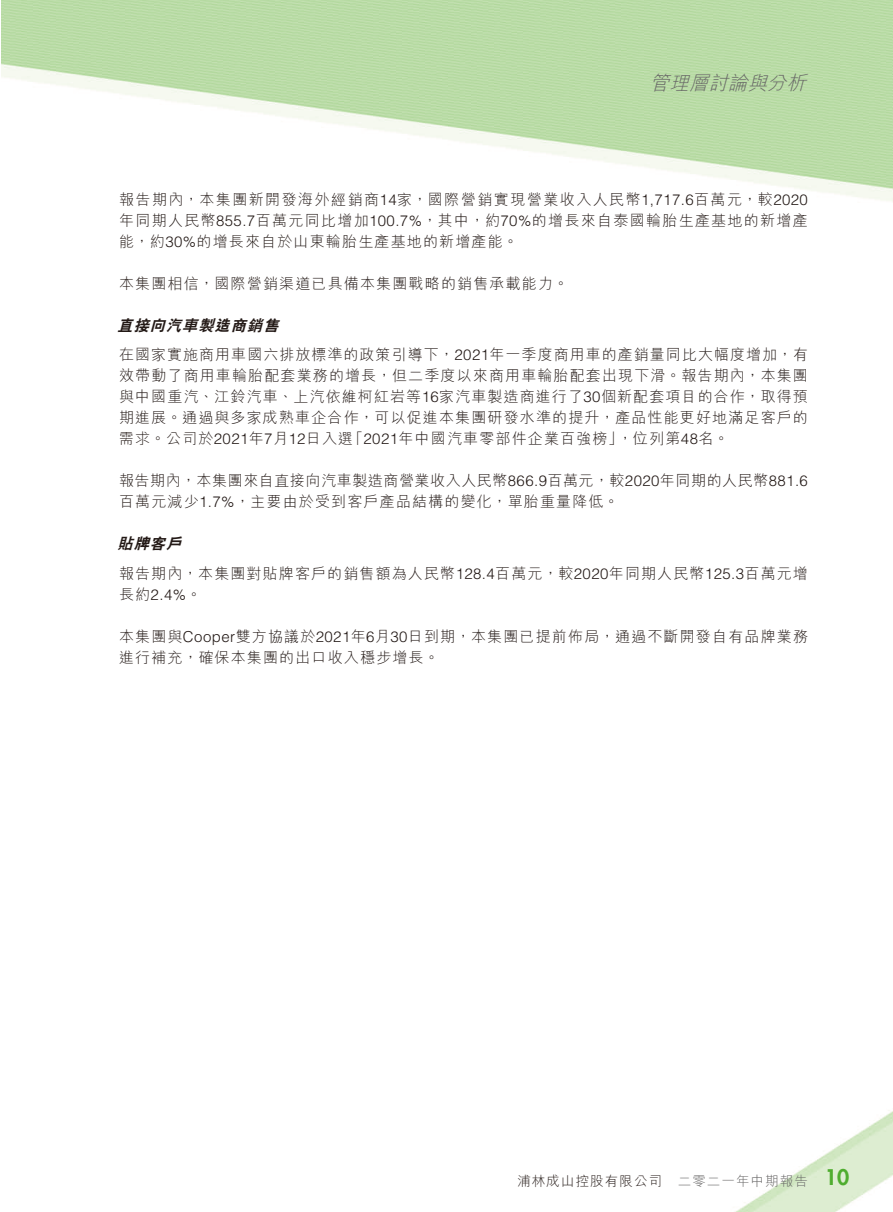
<style>
.page{position:relative;width:893px;height:1212px;background:#fff}
.page>*{position:absolute;margin:0;border:0;box-sizing:border-box;transform-origin:0 0}
.t1{font:800 21px "Futura Std";color:#4fad2f}
.t2{font:italic 300 19.5px "M Hei HK";color:#666565}
.t3{font:300 15px/21px "M Hei HK";letter-spacing:.075em;color:#231916;text-align:justify}
.t4{font:300 15px/21px "M Hei HK";letter-spacing:.04em;color:#231916}
.t5{font:italic 800 15px "C Hei 2 HK";color:#231916}
.t6{font:300 15px "Helvetica LT Std";color:#231916}
.t7{font:300 13.5px "M Hei HK";letter-spacing:.08em;color:#231916}
.t8{font:300 13.5px "M Hei HK";letter-spacing:.08em;color:#666565}
.s1{font-family:"Helvetica LT Std"}
.s2{font-family:"M Hei HK"}
</style>
<div class="page">
<img style="left:1px;top:0;width:892px;height:1212px">
<h2 class="t2" style="left:650px;top:73px;width:163px">管理層討論與分析</h2>
<p class="t3" style="left:119px;top:189px;width:690px">報告期內，本集團新開發海外經銷商<span class="s1">14</span>家，國際營銷實現營業收入人民幣<span class="s1">1,717.6</span>百萬元，較<span class="s1">2020</span>年同期人民幣<span class="s1">855.7</span>百萬元同比增加<span class="s1">100.7%</span>，其中，約<span class="s1">70%</span>的增長來自泰國輪胎生產基地的新增產能，約<span class="s1">30%</span>的增長來自於山東輪胎生產基地的新增產能。</p>
<p class="t3" style="left:119px;top:273px;width:451px">本集團相信，國際營銷渠道已具備本集團戰略的銷售承載能力。</p>
<p class="t5" style="left:118px;top:318px;width:166px">直接向汽車製造商銷售</p>
<p class="t3" style="left:119px;top:344px;width:690px">在國家實施商用車國六排放標準的政策引導下，<span class="s1">2021</span>年一季度商用車的產銷量同比大幅度增加，有</p>
<p class="t3" style="left:119px;top:365px;width:690px">效帶動了商用車輪胎配套業務的增長，但二季度以來商用車輪胎配套出現下滑。報告期內，本集團</p>
<p class="t3" style="left:119px;top:386px;width:690px">與中國重汽、江鈴汽車、上汽依維柯紅岩等<span class="s1">16</span>家汽車製造商進行了<span class="s1">30</span>個新配套項目的合作，取得預</p>
<p class="t3" style="left:119px;top:407px;width:690px">期進展。通過與多家成熟車企合作，可以促進本集團研發水準的提升，產品性能更好地滿足客戶的</p>
<p class="t3" style="left:618px;top:428px;width:113px">，位列第<span class="s1">48</span>名。</p>
<p class="t3" style="left:348px;top:428px;width:276px">「<span class="s1">2021</span>年中國汽車零部件企業百強榜」</p>
<p class="t3" style="left:119px;top:428px;width:236px">需求。公司於<span class="s1">2021</span>年 月<span class="s1">7 12</span>日入選</p>
<p class="t4" style="left:119px;top:470px;width:690px">報告期內，本集團來自直接向汽車製造商營業收入人民幣<span class="s1">866.9</span>百萬元，較<span class="s1">2020</span>年同期的人民幣<span class="s1">881.6</span>百萬元減少<span class="s1">1.7%</span>，主要由於受到客戶產品結構的變化，單胎重量降低。</p>
<p class="t5" style="left:118px;top:536px;width:69px">貼牌客戶</p>
<p class="t3" style="left:119px;top:563px;width:690px">報告期內，本集團對貼牌客戶的銷售額為人民幣<span class="s1">128.4</span>百萬元，較<span class="s1">2020</span>年同期人民幣<span class="s1">125.3</span>百萬元增</p>
<p class="t6" style="left:119px;top:585px;width:84px"><span class="s2">長約</span>2.4%<span class="s2">。</span></p>
<p class="t3" style="left:119px;top:626px;width:690px">本集團與<span class="s1">Cooper</span>雙方協議於<span class="s1">2021</span>年 月<span class="s1">6 30</span>日到期，本集團已提前佈局，通過不斷開發自有品牌業務進行補充，確保本集團的出口收入穩步增長。</p>
<p class="t7" style="left:517px;top:1174px;width:146px">浦林成山控股有限公司</p>
<p class="t8" style="left:678px;top:1174px;width:132px">二零二一年中期報告</p>
<h1 class="t1" style="left:825px;top:1164px;width:26px">10</h1>
</div>
